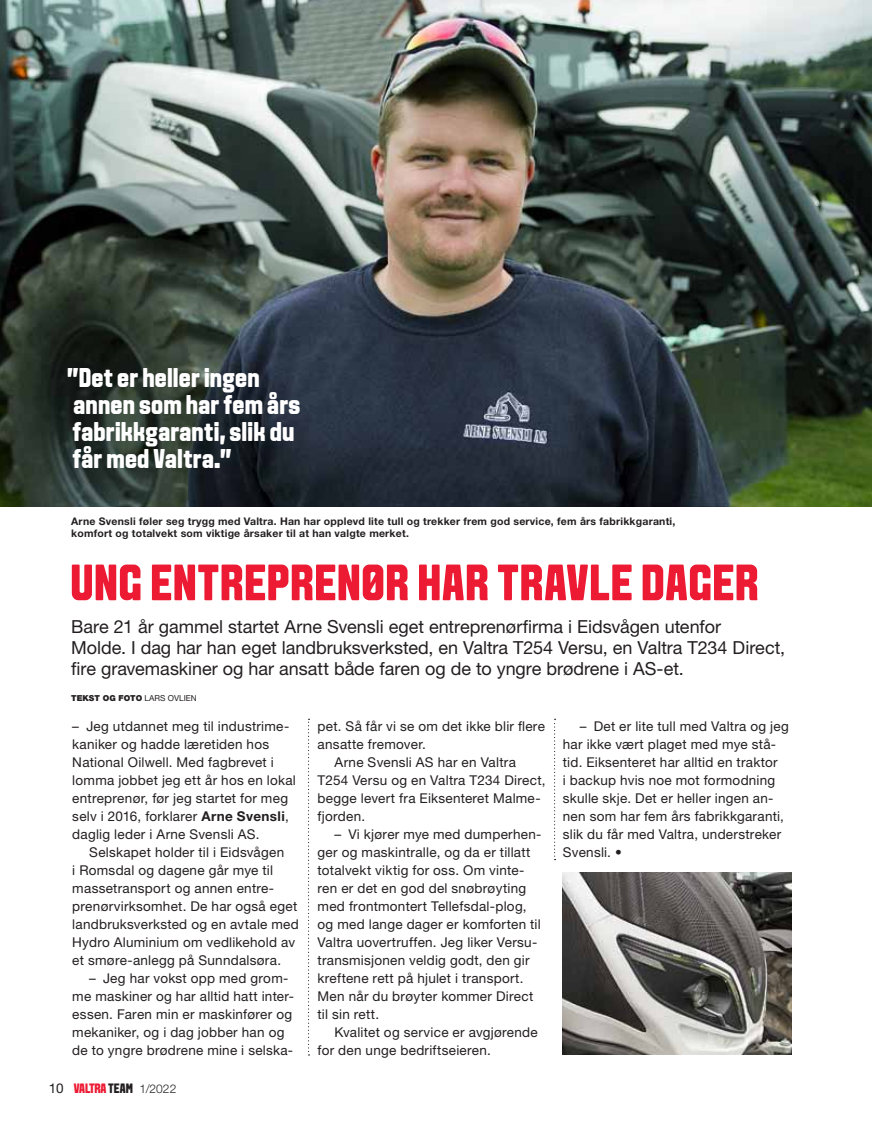
<style>
.page{position:relative;width:872px;height:1127px;background:#fff}
.page>*{position:absolute;margin:0;border:0;box-sizing:border-box;transform-origin:0 0}
.t1{font:800 51px "VALTRA Aveny T";letter-spacing:.01em;color:#ed1a33}
.t2{font:800 27px/27px "VALTRA Aveny T";letter-spacing:.005em;color:#fff}
.t3{font:18px/21px "Helvetica Neue LT Std";letter-spacing:-.005em;color:#231f20}
.t4{font:13.5px/18px "Helvetica Neue LT Std";letter-spacing:.02em;color:#231f20}
.t5{font:800 13.5px "VALTRA Aveny T";letter-spacing:-.01em;color:#ed1a33}
.t6{font:700 10.5px/12px "Helvetica Neue LT Std";letter-spacing:.02em;color:#231f20}
.t7{font:900 8.25px "Helvetica Neue LT Std";color:#231f20}
.t8{font:8.25px "Helvetica Neue LT Std";color:#231f20}
.s1{font-weight:400}
.s2{font-weight:700}
.s3{font-family:"Helvetica Neue LT Std";font-weight:400;color:#231f20}
.s4{color:#231f20}
.s5{font-family:"Helvetica Neue LT Std";font-weight:300;font-size:12px;color:#231f20}
</style>
<div class="page">
<img style="left:0;top:0;width:872px;height:506px">
<svg style="left:308px;top:719px;width:1px;height:336px"></svg>
<svg style="left:554px;top:719px;width:1px;height:141px"></svg>
<img style="left:563px;top:873px;width:228px;height:181px">
<h2 class="t2" style="left:67px;top:363px;width:235px">”Det er heller ingen annen som har fem års fabrikkgaranti, slik du får med Valtra.”</h2>
<p class="t6" style="left:71px;top:515px;width:605px">Arne Svensli føler seg trygg med Valtra. Han har opplevd lite tull og trekker frem god service, fem års fabrikkgaranti, komfort og totalvekt som viktige årsaker til at han valgte merket.</p>
<h1 class="t1" style="left:70px;top:549px;width:690px">Ung entreprenør har travle dager</h1>
<p class="t3" style="left:71px;top:615px;width:715px">Bare 21 år gammel startet Arne Svensli eget entreprenørfirma i Eidsvågen utenfor<br>Molde. I dag har han eget landbruksverksted, en Valtra T254 Versu, en Valtra T234 Direct, fire gravemaskiner og har ansatt både faren og de to yngre brødrene i AS-et.</p>
<p class="t7" style="left:71px;top:693px;width:13px">TEKST</p>
<p class="t7" style="left:103px;top:693px;width:53px">OG FOTO <span class="s1">Lars</span></p>
<p class="t8" style="left:168px;top:693px;width:29px">Ovli en</p>
<p class="t4" style="left:72px;top:717px;width:225px">– Jeg utdannet meg til industrime&shy;kaniker og hadde læretiden hos National Oilwell. Med fagbrevet i lomma jobbet jeg ett år hos en lokal entreprenør, før jeg startet for meg selv i 2016, forklarer <span class="s2">Arne Svensli</span>, daglig leder i Arne Svensli AS.</p>
<p class="t4" style="left:72px;top:843px;width:228px;text-indent:17px">Selskapet holder til i Eidsvågen<br>i Romsdal og dagene går mye til massetransport og annen entre&shy;prenørvirksomhet. De har også eget landbruksverksted og en avtale med Hydro Aluminium om vedlikehold av et smøre-anlegg på Sunndalsøra.</p>
<p class="t4" style="left:72px;top:969px;width:223px;text-indent:17px">– Jeg har vokst opp med grom&shy;me maskiner og har alltid hatt inter&shy;essen. Faren min er maskinfører og mekaniker, og i dag jobber han og de to yngre brødrene mine i selska-</p>
<p class="t5" style="left:49px;top:1079px;width:129px"><span class="s3">10</span> Valtra <span class="s4">team</span> <span class="s5">1/2022</span></p>
<p class="t4" style="left:317px;top:717px;width:229px">pet. Så får vi se om det ikke blir flere</p>
<p class="t4" style="left:317px;top:735px;width:110px">ansatte fremover.</p>
<p class="t4" style="left:334px;top:753px;width:183px">Arne Svensli AS har en Valtra</p>
<p class="t4" style="left:317px;top:771px;width:230px">T254 Versu og en Valtra T234 Direct,</p>
<p class="t4" style="left:317px;top:789px;width:223px">begge levert fra Eiksenteret Malme-</p>
<p class="t4" style="left:317px;top:807px;width:49px">fjorden.</p>
<p class="t4" style="left:317px;top:825px;width:225px;text-indent:17px">– Vi kjører mye med dumperhen&shy;ger og maskintralle, og da er tillatt totalvekt viktig for oss. Om vinte&shy;ren er det en god del snøbrøyting med frontmontert Tellefsdal-plog, og med lange dager er komforten til<br>Valtra uovertruffen. Jeg liker Versu&shy;transmisjonen veldig godt, den gir kreftene rett på hjulet i transport.<br>Men når du brøyter kommer Direct til sin rett.</p>
<p class="t4" style="left:317px;top:1023px;width:222px;text-indent:17px">Kvalitet og service er avgjørende for den unge bedriftseieren.</p>
<p class="t4" style="left:563px;top:717px;width:227px;text-indent:17px">– Det er lite tull med Valtra og jeg har ikke vært plaget med mye stå&shy;tid. Eiksenteret har alltid en traktor<br>i backup hvis noe mot formodning skulle skje. Det er heller ingen an&shy;nen som har fem års fabrikkgaranti, slik du får med Valtra, understreker<br>Svensli. •</p>
</div>
